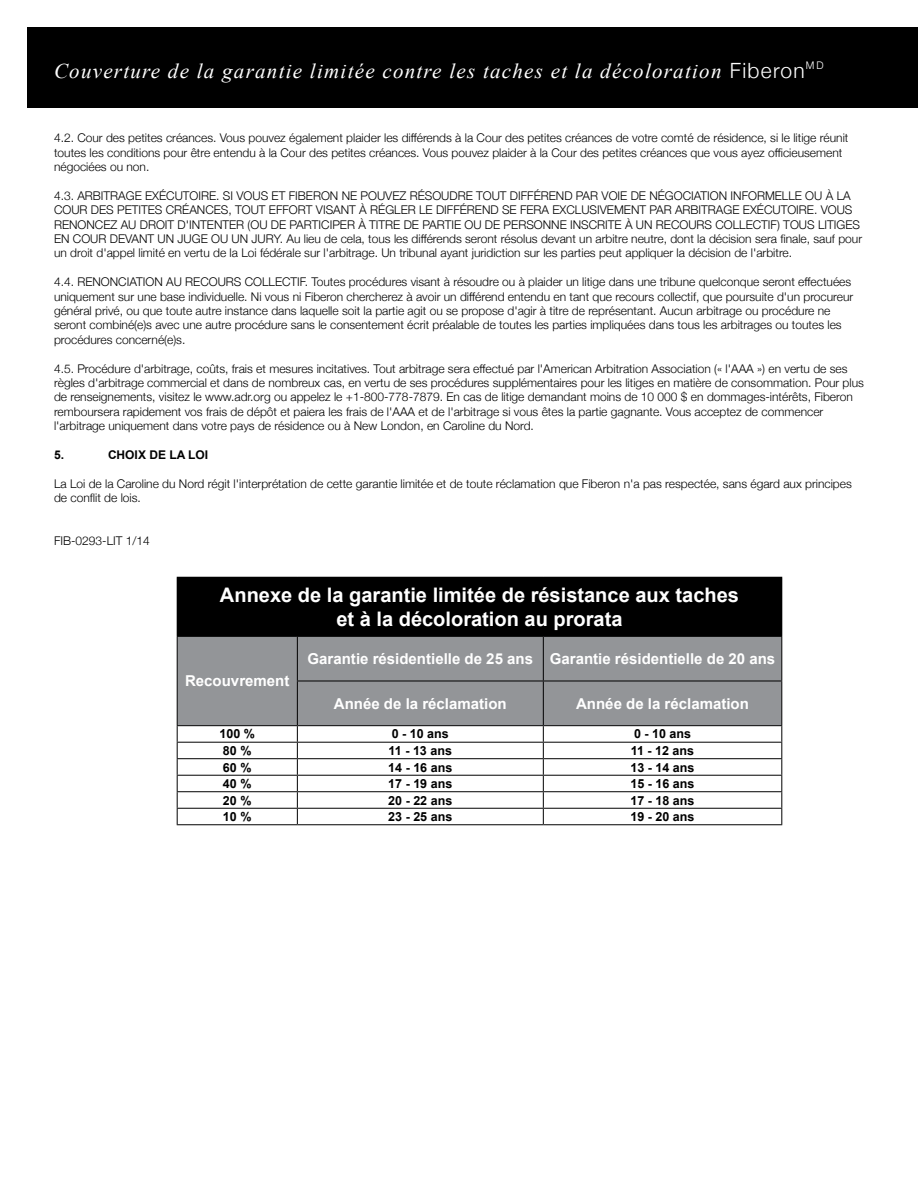
<style>
.page{position:relative;width:918px;height:1188px;background:#fff}
.page>*{position:absolute;margin:0;border:0;box-sizing:border-box;transform-origin:0 0}
.t1{font:italic 21px "Times New Roman";letter-spacing:.06em;color:#fff}
.t2{font:700 20.1px/24px "Arial";color:#fff;text-align:center}
.t3{font:700 15px "Arial";color:#fff}
.t4{font:700 12.6px "Arial";color:#000}
.t5{font:300 12px/14.4px "Helvetica Neue";color:#000}
.t6{font:700 12px "Arial";color:#000}
.s1{font-family:"Helvetica Neue";font-weight:300;font-style:normal}
</style>
<div class="page">
<div style="left:27px;top:27px;width:891px;height:81px;background:#000"></div>
<div style="left:177px;top:577px;width:605px;height:59px;background:#000"></div>
<div style="left:178px;top:637px;width:603px;height:88px;background:#939598"></div>
<svg style="left:178px;top:726px;width:603px;height:98px"></svg>
<hr style="left:177px;top:636px;width:120px;height:1px;background:#000">
<hr style="left:177px;top:637px;width:1px;height:44px;background:#000">
<hr style="left:177px;top:681px;width:1px;height:44px;background:#000">
<hr style="left:297px;top:742px;width:246px;height:1px;background:#000">
<hr style="left:543px;top:742px;width:239px;height:1px;background:#000">
<hr style="left:177px;top:742px;width:120px;height:1px;background:#000">
<hr style="left:297px;top:758px;width:246px;height:1px;background:#000">
<hr style="left:543px;top:758px;width:239px;height:1px;background:#000">
<hr style="left:177px;top:758px;width:120px;height:1px;background:#000">
<hr style="left:297px;top:775px;width:246px;height:1px;background:#000">
<hr style="left:543px;top:775px;width:239px;height:1px;background:#000">
<hr style="left:177px;top:775px;width:120px;height:1px;background:#000">
<hr style="left:297px;top:791px;width:246px;height:1px;background:#000">
<hr style="left:543px;top:791px;width:239px;height:1px;background:#000">
<hr style="left:177px;top:791px;width:120px;height:1px;background:#000">
<svg style="left:543px;top:726px;width:1px;height:98px"></svg>
<hr style="left:297px;top:808px;width:246px;height:1px;background:#000">
<hr style="left:543px;top:808px;width:239px;height:1px;background:#000">
<hr style="left:297px;top:824px;width:246px;height:1px;background:#000">
<hr style="left:543px;top:824px;width:239px;height:1px;background:#000">
<svg style="left:177px;top:726px;width:1px;height:98px"></svg>
<svg style="left:297px;top:726px;width:1px;height:98px"></svg>
<svg style="left:781px;top:726px;width:1px;height:98px"></svg>
<hr style="left:177px;top:808px;width:120px;height:1px;background:#000">
<hr style="left:177px;top:824px;width:120px;height:1px;background:#000">
<hr style="left:177px;top:725px;width:120px;height:1px;background:#000">
<hr style="left:297px;top:637px;width:1px;height:44px;background:#000">
<hr style="left:297px;top:636px;width:246px;height:1px;background:#000">
<hr style="left:543px;top:636px;width:239px;height:1px;background:#000">
<hr style="left:543px;top:637px;width:1px;height:44px;background:#000">
<hr style="left:781px;top:637px;width:1px;height:44px;background:#000">
<hr style="left:297px;top:681px;width:1px;height:44px;background:#000">
<hr style="left:297px;top:681px;width:246px;height:1px;background:#000">
<hr style="left:543px;top:681px;width:239px;height:1px;background:#000">
<hr style="left:543px;top:681px;width:1px;height:44px;background:#000">
<hr style="left:543px;top:725px;width:239px;height:1px;background:#000">
<hr style="left:781px;top:681px;width:1px;height:44px;background:#000">
<hr style="left:297px;top:725px;width:246px;height:1px;background:#000">
<h1 class="t1" style="left:54px;top:57px;width:771px">Couverture de la garantie limitée contre les taches et la décoloration <span class="s1">Fiberon</span><sup>MD</sup></h1>
<p class="t5" style="left:54px;top:130px;width:796px">4.2. Cour des petites créances. Vous pouvez également plaider les différends à la Cour des petites créances de votre comté de résidence, si le litige réunit toutes les conditions pour être entendu à la Cour des petites créances. Vous pouvez plaider à la Cour des petites créances que vous ayez officieusement négociées ou non.</p>
<p class="t5" style="left:54px;top:188px;width:810px">4.3. ARBITRAGE EXÉCUTOIRE. SI VOUS ET FIBERON NE POUVEZ RÉSOUDRE TOUT DIFFÉREND PAR VOIE DE NÉGOCIATION INFORMELLE OU À LA COUR DES PETITES CRÉANCES, TOUT EFFORT VISANT À RÉGLER LE DIFFÉREND SE FERA EXCLUSIVEMENT PAR ARBITRAGE EXÉCUTOIRE. VOUS RENONCEZ AU DROIT D'INTENTER (OU DE PARTICIPER À TITRE DE PARTIE OU DE PERSONNE INSCRITE À UN RECOURS COLLECTIF) TOUS LITIGES EN COUR DEVANT UN JUGE OU UN JURY. Au lieu de cela, tous les différends seront résolus devant un arbitre neutre, dont la décision sera finale, sauf pour un droit d'appel limité en vertu de la Loi fédérale sur l'arbitrage. Un tribunal ayant juridiction sur les parties peut appliquer la décision de l'arbitre.</p>
<p class="t5" style="left:54px;top:274px;width:801px">4.4. RENONCIATION AU RECOURS COLLECTIF. Toutes procédures visant à résoudre ou à plaider un litige dans une tribune quelconque seront effectuées uniquement sur une base individuelle. Ni vous ni Fiberon chercherez à avoir un différend entendu en tant que recours collectif, que poursuite d'un procureur général privé, ou que toute autre instance dans laquelle soit la partie agit ou se propose d'agir à titre de représentant. Aucun arbitrage ou procédure ne seront combiné(e)s avec une autre procédure sans le consentement écrit préalable de toutes les parties impliquées dans tous les arbitrages ou toutes les procédures concerné(e)s.</p>
<p class="t5" style="left:54px;top:361px;width:811px">4.5. Procédure d'arbitrage, coûts, frais et mesures incitatives. Tout arbitrage sera effectué par l'American Arbitration Association (« l'AAA ») en vertu de ses règles d'arbitrage commercial et dans de nombreux cas, en vertu de ses procédures supplémentaires pour les litiges en matière de consommation. Pour plus de renseignements, visitez le www.adr.org ou appelez le +1-800-778-7879. En cas de litige demandant moins de 10 000 $ en dommages-intérêts, Fiberon remboursera rapidement vos frais de dépôt et paiera les frais de l'AAA et de l'arbitrage si vous êtes la partie gagnante. Vous acceptez de commencer l'arbitrage uniquement dans votre pays de résidence ou à New London, en Caroline du Nord.</p>
<p class="t6" style="left:54px;top:447px;width:12px">5.</p>
<p class="t6" style="left:108px;top:447px;width:102px">CHOIX DE LA LOI</p>
<p class="t5" style="left:54px;top:476px;width:799px">La Loi de la Caroline du Nord régit l'interprétation de cette garantie limitée et de toute réclamation que Fiberon n'a pas respectée, sans égard aux principes de conflit de lois.</p>
<p class="t5" style="left:54px;top:533px;width:97px">FIB-0293-LIT 1/14</p>
<h2 class="t2" style="left:220px;top:584px;width:521px">Annexe de la garantie limitée de résistance aux taches et à la décoloration au prorata</h2>
<p class="t3" style="left:185px;top:671px;width:106px">Recouvrement</p>
<p class="t3" style="left:308px;top:649px;width:469px">Garantie résidentielle de 25 ans Garantie résidentielle de 20 ans</p>
<p class="t3" style="left:334px;top:694px;width:174px">Année de la réclamation</p>
<p class="t3" style="left:576px;top:694px;width:174px">Année de la réclamation</p>
<p class="t4" style="left:220px;top:726px;width:37px">100 %</p>
<p class="t4" style="left:392px;top:726px;width:59px">0 - 10 ans</p>
<p class="t4" style="left:634px;top:726px;width:59px">0 - 10 ans</p>
<p class="t4" style="left:223px;top:742px;width:30px">80 %</p>
<p class="t4" style="left:389px;top:742px;width:65px">11 - 13 ans</p>
<p class="t4" style="left:631px;top:742px;width:65px">11 - 12 ans</p>
<p class="t4" style="left:223px;top:759px;width:30px">60 %</p>
<p class="t4" style="left:388px;top:759px;width:66px">14 - 16 ans</p>
<p class="t4" style="left:631px;top:759px;width:66px">13 - 14 ans</p>
<p class="t4" style="left:223px;top:775px;width:30px">40 %</p>
<p class="t4" style="left:388px;top:775px;width:66px">17 - 19 ans</p>
<p class="t4" style="left:631px;top:775px;width:66px">15 - 16 ans</p>
<p class="t4" style="left:223px;top:792px;width:30px">20 %</p>
<p class="t4" style="left:388px;top:792px;width:66px">20 - 22 ans</p>
<p class="t4" style="left:631px;top:792px;width:66px">17 - 18 ans</p>
<p class="t4" style="left:223px;top:808px;width:30px">10 %</p>
<p class="t4" style="left:388px;top:808px;width:66px">23 - 25 ans</p>
<p class="t4" style="left:631px;top:808px;width:66px">19 - 20 ans</p>
</div>
